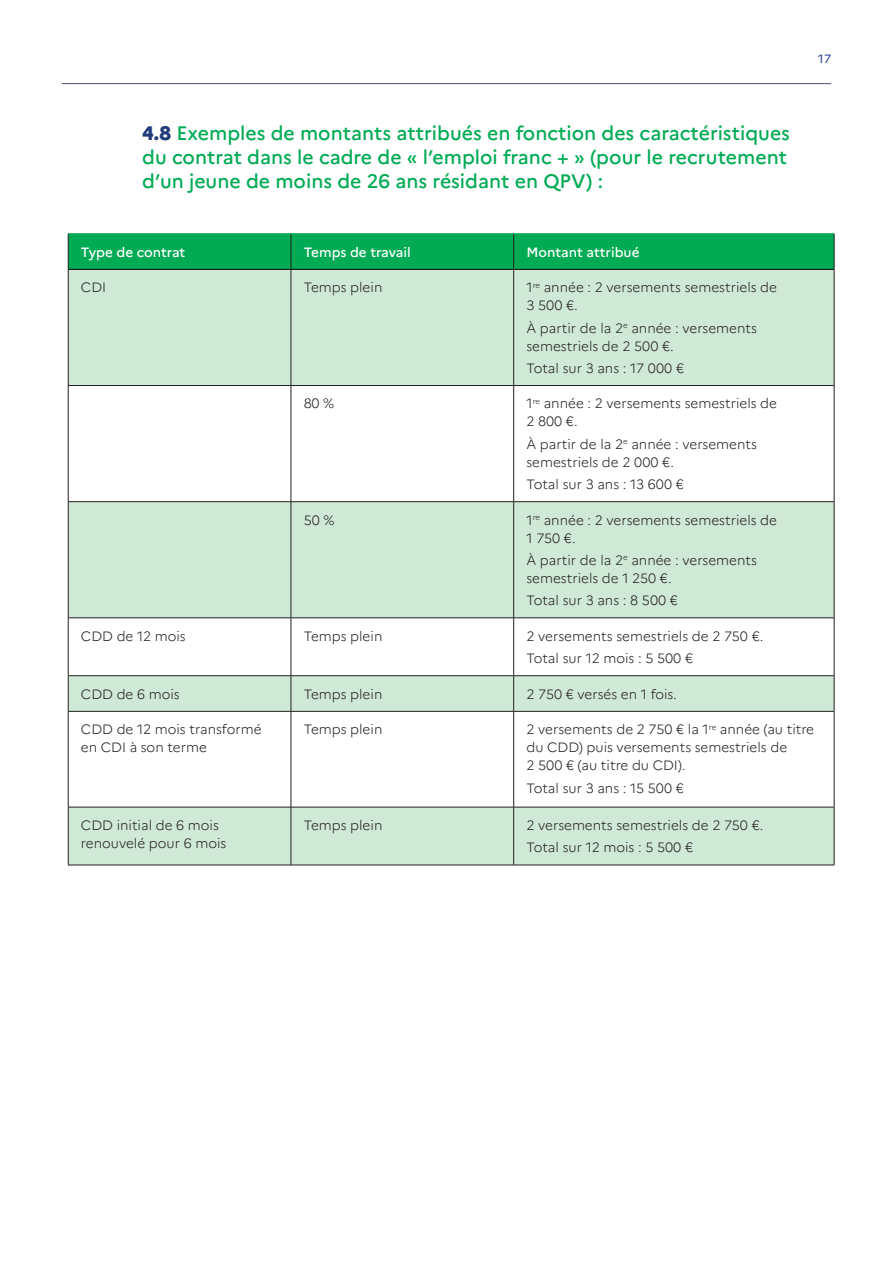
<style>
.page{position:relative;width:893px;height:1263px;background:#fff}
.page>*{position:absolute;margin:0;border:0;box-sizing:border-box;transform-origin:0 0}
.TITRE_C{font:500 19.5px/24px "Marianne";color:#00ab54}
.Courant_tableau_gauc{font:300 13.5px/18px "Marianne";color:#231f20}
.Courant_tableau_gauc-2{font:500 13.5px "Marianne";color:#fff}
.t1{font:12px "Marianne";color:#253f8e}
.s1{font-weight:800;color:#223c7b}
</style>
<div class="page">
<hr style="left:62px;top:83px;width:769px;height:1px;background:#4a4f78">
<div style="left:69px;top:234px;width:765px;height:35px;background:#00ab54"></div>
<svg style="left:69px;top:270px;width:765px;height:595px;fill:#d0e9d6"></svg>
<svg style="left:69px;top:618px;width:765px;height:189px"></svg>
<hr style="left:68px;top:234px;width:1px;height:35px;background:#231f20">
<hr style="left:68px;top:233px;width:223px;height:1px;background:#00ab54">
<hr style="left:291px;top:233px;width:223px;height:1px;background:#00ab54">
<hr style="left:514px;top:233px;width:320px;height:1px;background:#00ab54">
<hr style="left:291px;top:234px;width:1px;height:35px;background:#231f20">
<hr style="left:513px;top:234px;width:1px;height:35px;background:#231f20">
<hr style="left:834px;top:234px;width:1px;height:35px;background:#231f20">
<hr style="left:68px;top:269px;width:223px;height:1px;background:#000">
<hr style="left:291px;top:269px;width:223px;height:1px;background:#000">
<hr style="left:514px;top:269px;width:320px;height:1px;background:#000">
<hr style="left:68px;top:269px;width:1px;height:116px;background:#231f20">
<hr style="left:291px;top:270px;width:1px;height:115px;background:#231f20">
<hr style="left:513px;top:270px;width:1px;height:115px;background:#231f20">
<hr style="left:834px;top:269px;width:1px;height:116px;background:#231f20">
<hr style="left:68px;top:385px;width:223px;height:1px;background:#231f20">
<hr style="left:68px;top:386px;width:1px;height:115px;background:#231f20">
<hr style="left:291px;top:385px;width:223px;height:1px;background:#231f20">
<hr style="left:291px;top:386px;width:1px;height:115px;background:#231f20">
<hr style="left:514px;top:385px;width:320px;height:1px;background:#231f20">
<hr style="left:513px;top:386px;width:1px;height:115px;background:#231f20">
<hr style="left:834px;top:386px;width:1px;height:115px;background:#231f20">
<hr style="left:68px;top:502px;width:1px;height:116px;background:#231f20">
<hr style="left:68px;top:501px;width:223px;height:1px;background:#231f20">
<hr style="left:291px;top:501px;width:223px;height:1px;background:#231f20">
<hr style="left:514px;top:501px;width:320px;height:1px;background:#231f20">
<hr style="left:291px;top:502px;width:1px;height:116px;background:#231f20">
<hr style="left:513px;top:502px;width:1px;height:116px;background:#231f20">
<hr style="left:834px;top:502px;width:1px;height:116px;background:#231f20">
<hr style="left:68px;top:618px;width:1px;height:57px;background:#231f20">
<hr style="left:68px;top:617px;width:223px;height:1px;background:#231f20">
<hr style="left:291px;top:617px;width:223px;height:1px;background:#231f20">
<hr style="left:514px;top:617px;width:320px;height:1px;background:#231f20">
<hr style="left:291px;top:618px;width:1px;height:57px;background:#231f20">
<hr style="left:513px;top:618px;width:1px;height:57px;background:#231f20">
<hr style="left:834px;top:618px;width:1px;height:57px;background:#231f20">
<hr style="left:68px;top:676px;width:1px;height:35px;background:#231f20">
<hr style="left:68px;top:675px;width:223px;height:1px;background:#231f20">
<hr style="left:291px;top:675px;width:223px;height:1px;background:#231f20">
<hr style="left:514px;top:675px;width:320px;height:1px;background:#231f20">
<hr style="left:291px;top:676px;width:1px;height:35px;background:#231f20">
<hr style="left:513px;top:676px;width:1px;height:35px;background:#231f20">
<hr style="left:834px;top:676px;width:1px;height:35px;background:#231f20">
<hr style="left:68px;top:711px;width:1px;height:96px;background:#231f20">
<hr style="left:68px;top:711px;width:223px;height:1px;background:#231f20">
<hr style="left:291px;top:711px;width:223px;height:1px;background:#231f20">
<hr style="left:514px;top:711px;width:320px;height:1px;background:#231f20">
<hr style="left:291px;top:711px;width:1px;height:96px;background:#231f20">
<hr style="left:513px;top:711px;width:1px;height:96px;background:#231f20">
<hr style="left:834px;top:711px;width:1px;height:96px;background:#231f20">
<hr style="left:68px;top:807px;width:1px;height:58px;background:#231f20">
<hr style="left:68px;top:807px;width:223px;height:1px;background:#231f20">
<hr style="left:291px;top:807px;width:223px;height:1px;background:#231f20">
<hr style="left:514px;top:807px;width:320px;height:1px;background:#231f20">
<hr style="left:291px;top:807px;width:1px;height:58px;background:#231f20">
<hr style="left:513px;top:807px;width:1px;height:58px;background:#231f20">
<hr style="left:834px;top:807px;width:1px;height:58px;background:#231f20">
<hr style="left:68px;top:865px;width:223px;height:1px;background:#231f20">
<hr style="left:291px;top:865px;width:223px;height:1px;background:#231f20">
<hr style="left:514px;top:865px;width:320px;height:1px;background:#231f20">
<p class="TITRE_C" style="left:142px;top:121px;width:649px"><span class="s1">4.8</span> Exemples de montants attribués en fonction des caractéristiques du contrat dans le cadre de « l’emploi franc + » (pour le recrutement d’un jeune de moins de 26 ans résidant en QPV) :</p>
<p class="t1" style="left:818px;top:51px;width:15px">17</p>
<p class="Courant_tableau_gauc-2" style="left:81px;top:244px;width:106px">Type de contrat</p>
<p class="Courant_tableau_gauc-2" style="left:304px;top:244px;width:109px">Temps de travail</p>
<p class="Courant_tableau_gauc-2" style="left:526px;top:244px;width:115px">Montant attribué</p>
<p class="Courant_tableau_gauc" style="left:81px;top:278px;width:27px">CDI</p>
<p class="Courant_tableau_gauc" style="left:304px;top:278px;width:80px">Temps plein</p>
<p class="Courant_tableau_gauc" style="left:526px;top:278px;width:252px">1<sup>re</sup> année : 2 versements semestriels de<br>3 500 €.</p>
<p class="Courant_tableau_gauc" style="left:526px;top:319px;width:232px">À partir de la 2<sup>e</sup> année : versements semestriels de 2 500 €.</p>
<p class="Courant_tableau_gauc" style="left:526px;top:359px;width:159px">Total sur 3 ans : 17 000 €</p>
<p class="Courant_tableau_gauc" style="left:304px;top:395px;width:32px">80 %</p>
<p class="Courant_tableau_gauc" style="left:526px;top:395px;width:252px">1<sup>re</sup> année : 2 versements semestriels de<br>2 800 €.</p>
<p class="Courant_tableau_gauc" style="left:526px;top:435px;width:232px">À partir de la 2<sup>e</sup> année : versements semestriels de 2 000 €.</p>
<p class="Courant_tableau_gauc" style="left:526px;top:475px;width:159px">Total sur 3 ans : 13 600 €</p>
<p class="Courant_tableau_gauc" style="left:304px;top:511px;width:32px">50 %</p>
<p class="Courant_tableau_gauc" style="left:526px;top:511px;width:252px">1<sup>re</sup> année : 2 versements semestriels de<br>1 750 €.</p>
<p class="Courant_tableau_gauc" style="left:526px;top:551px;width:232px">À partir de la 2<sup>e</sup> année : versements semestriels de 1 250 €.</p>
<p class="Courant_tableau_gauc" style="left:526px;top:591px;width:153px">Total sur 3 ans : 8 500 €</p>
<p class="Courant_tableau_gauc" style="left:81px;top:627px;width:106px">CDD de 12 mois</p>
<p class="Courant_tableau_gauc" style="left:304px;top:627px;width:80px">Temps plein</p>
<p class="Courant_tableau_gauc" style="left:526px;top:627px;width:239px">2 versements semestriels de 2 750 €.</p>
<p class="Courant_tableau_gauc" style="left:526px;top:649px;width:168px">Total sur 12 mois : 5 500 €</p>
<p class="Courant_tableau_gauc" style="left:81px;top:685px;width:100px">CDD de 6 mois</p>
<p class="Courant_tableau_gauc" style="left:304px;top:685px;width:80px">Temps plein</p>
<p class="Courant_tableau_gauc" style="left:526px;top:685px;width:152px">2 750 € versés en 1 fois.</p>
<p class="Courant_tableau_gauc" style="left:81px;top:720px;width:182px">CDD de 12 mois transformé en CDI à son terme</p>
<p class="Courant_tableau_gauc" style="left:304px;top:720px;width:80px">Temps plein</p>
<p class="Courant_tableau_gauc" style="left:526px;top:720px;width:289px">2 versements de 2 750 € la 1<sup>re</sup> année (au titre du CDD) puis versements semestriels de<br>2 500 € (au titre du CDI).</p>
<p class="Courant_tableau_gauc" style="left:526px;top:779px;width:159px">Total sur 3 ans : 15 500 €</p>
<p class="Courant_tableau_gauc" style="left:81px;top:816px;width:147px">CDD initial de 6 mois renouvelé pour 6 mois</p>
<p class="Courant_tableau_gauc" style="left:304px;top:816px;width:80px">Temps plein</p>
<p class="Courant_tableau_gauc" style="left:526px;top:816px;width:239px">2 versements semestriels de 2 750 €.</p>
<p class="Courant_tableau_gauc" style="left:526px;top:838px;width:168px">Total sur 12 mois : 5 500 €</p>
</div>
